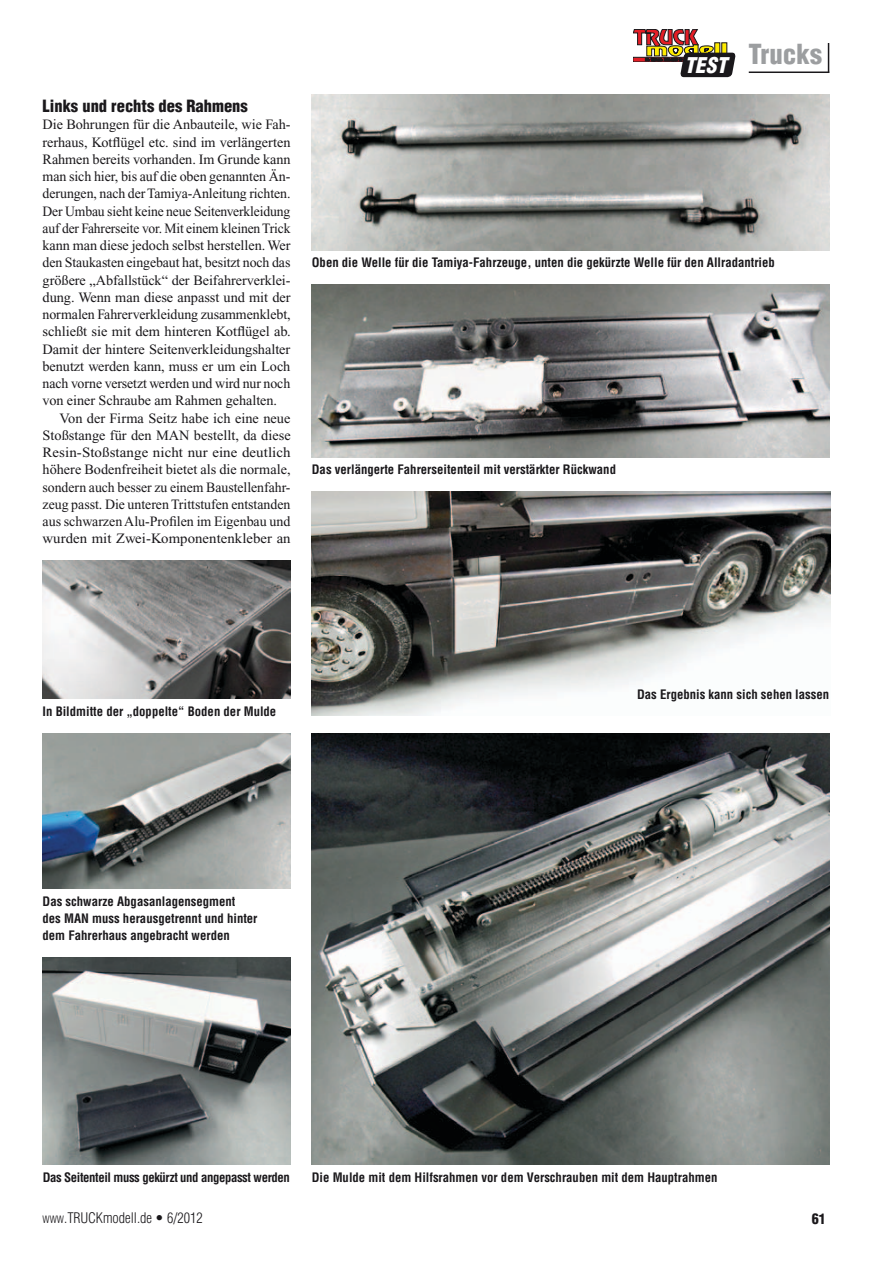
<style>
.page{position:relative;width:893px;height:1263px;background:#fff}
.page>*{position:absolute;margin:0;border:0;box-sizing:border-box;transform-origin:0 0}
.t1{font:900 condensed 27px "Helvetica";color:#9c9ea0}
.t2{font:italic 900 condensed 21.15px "Helvetica";color:#fff}
.t3{font:900 condensed 16.5px "Helvetica";color:#1a181b}
.t4{font:14.25px "Times New Roman";letter-spacing:-.005em;color:#1a181b}
.t5{font:14.25px "Times New Roman";letter-spacing:-.005em;color:#1a181b;scale:.95 1}
.t6{font:14.25px "Times New Roman";letter-spacing:-.005em;color:#1a181b;scale:.96 1}
.t7{font:14.25px "Times New Roman";letter-spacing:-.005em;color:#1a181b;scale:1.05 1}
.t8{font:14.25px "Times New Roman";letter-spacing:-.005em;color:#1a181b;scale:1.04 1}
.t9{font:300 condensed 14.25px "Helvetica";color:#1a181b}
.t10{font:900 condensed 14.25px "Helvetica";color:#1a181b}
.t11{font:700 condensed 12.75px/17.2px "Helvetica";color:#1a181b}
.t12{font:700 condensed 12.75px "Helvetica";letter-spacing:-.03em;color:#1a181b}
.s1{font-size:10.05px}
.s2{font-style:inherit}
</style>
<div class="page">
<hr style="left:749px;top:72px;width:80px;height:1px;background:#1a181b">
<hr style="left:828px;top:43px;width:1px;height:30px;background:#1a181b">
<svg style="left:634px;top:29px;width:102px;height:48px"></svg>
<div style="left:688px;top:57px;width:43px;height:17px;background:#1a181b"></div>
<img style="left:43px;top:561px;width:248px;height:138px">
<img style="left:43px;top:733px;width:248px;height:155px">
<img style="left:43px;top:957px;width:248px;height:207px">
<img style="left:312px;top:285px;width:517px;height:172px">
<img style="left:312px;top:492px;width:518px;height:224px">
<img style="left:312px;top:733px;width:517px;height:431px">
<img style="left:312px;top:95px;width:517px;height:155px">
<p class="t3" style="left:43px;top:96px;width:207px">Links und rechts des Rahmens</p>
<p class="t4" style="left:43px;top:117px;width:249px">Die Bohrungen für die Anbauteile, wie Fah-</p>
<p class="t4" style="left:43px;top:134px;width:249px">rerhaus, Kotflügel etc. sind im verlängerten</p>
<p class="t4" style="left:43px;top:151px;width:250px">Rahmen bereits vorhanden. Im Grunde kann</p>
<p class="t4" style="left:43px;top:168px;width:249px">man sich hier, bis auf die oben genannten Än-</p>
<p class="t4" style="left:43px;top:186px;width:249px">derungen, nach der Tamiya-Anleitung richten.</p>
<p class="t6" style="left:43px;top:203px;width:260px">Der Umbau sieht keine neue Seitenverkleidung</p>
<p class="t5" style="left:43px;top:220px;width:262px">auf der Fahrerseite vor. Mit einem kleinen Trick</p>
<p class="t4" style="left:43px;top:237px;width:249px">kann man diese jedoch selbst herstellen. Wer</p>
<p class="t4" style="left:43px;top:255px;width:249px">den Staukasten eingebaut hat, besitzt noch das</p>
<p class="t4" style="left:43px;top:272px;width:250px">größere „Abfallstück“ der Beifahrerverklei-</p>
<p class="t4" style="left:43px;top:289px;width:250px">dung. Wenn man diese anpasst und mit der</p>
<p class="t4" style="left:43px;top:306px;width:250px">normalen Fahrerverkleidung zusammenklebt,</p>
<p class="t4" style="left:43px;top:324px;width:250px">schließt sie mit dem hinteren Kotflügel ab.</p>
<p class="t4" style="left:43px;top:341px;width:249px">Damit der hintere Seitenverkleidungshalter</p>
<p class="t4" style="left:43px;top:358px;width:249px">benutzt werden kann, muss er um ein Loch</p>
<p class="t4" style="left:43px;top:375px;width:249px">nach vorne versetzt werden und wird nur noch</p>
<p class="t4" style="left:43px;top:393px;width:236px">von einer Schraube am Rahmen gehalten.</p>
<p class="t4" style="left:60px;top:410px;width:232px">Von der Firma Seitz habe ich eine neue</p>
<p class="t4" style="left:43px;top:427px;width:250px">Stoßstange für den MAN bestellt, da diese</p>
<p class="t7" style="left:43px;top:444px;width:238px">Resin-Stoßstange nicht nur eine deutlich</p>
<p class="t4" style="left:43px;top:462px;width:249px">höhere Bodenfreiheit bietet als die normale,</p>
<p class="t4" style="left:43px;top:479px;width:249px">sondern auch besser zu einem Baustellenfahr-</p>
<p class="t4" style="left:43px;top:496px;width:249px">zeug passt. Die unteren Trittstufen entstanden</p>
<p class="t4" style="left:43px;top:513px;width:249px">aus schwarzen Alu-Profilen im Eigenbau und</p>
<p class="t8" style="left:43px;top:531px;width:240px">wurden mit Zwei-Komponentenkleber an</p>
<h2 class="t2" style="left:684px;top:52px;width:44px">TEST</h2>
<h1 class="t1" style="left:748px;top:38px;width:75px">Trucks</h1>
<p class="t11" style="left:312px;top:254px;width:465px">Oben die Welle für die Tamiya-Fahrzeuge, unten die gekürzte Welle für den Allradantrieb</p>
<p class="t11" style="left:312px;top:461px;width:306px">Das verlängerte Fahrerseitenteil mit verstärkter Rückwand</p>
<p class="t11" style="left:43px;top:702px;width:235px">In Bildmitte der „doppelte“ Boden der Mulde</p>
<p class="t11" style="left:637px;top:685px;width:194px">Das Ergebnis kann sich sehen lassen</p>
<p class="t11" style="left:43px;top:892px;width:216px">Das schwarze Abgasanlagensegment<br>des MAN muss herausgetrennt und hinter dem Fahrerhaus angebracht werden</p>
<p class="t12" style="left:43px;top:1169px;width:249px">Das Seitenteil muss gekürzt und angepasst werden</p>
<p class="t9" style="left:43px;top:1209px;width:162px"><span class="s1">WWW</span><span class="s2">.T</span>RUCKmodell.de • 6/2012</p>
<p class="t11" style="left:312px;top:1168px;width:407px">Die Mulde mit dem Hilfsrahmen vor dem Verschrauben mit dem Hauptrahmen</p>
<p class="t10" style="left:812px;top:1209px;width:16px">61</p>
</div>
